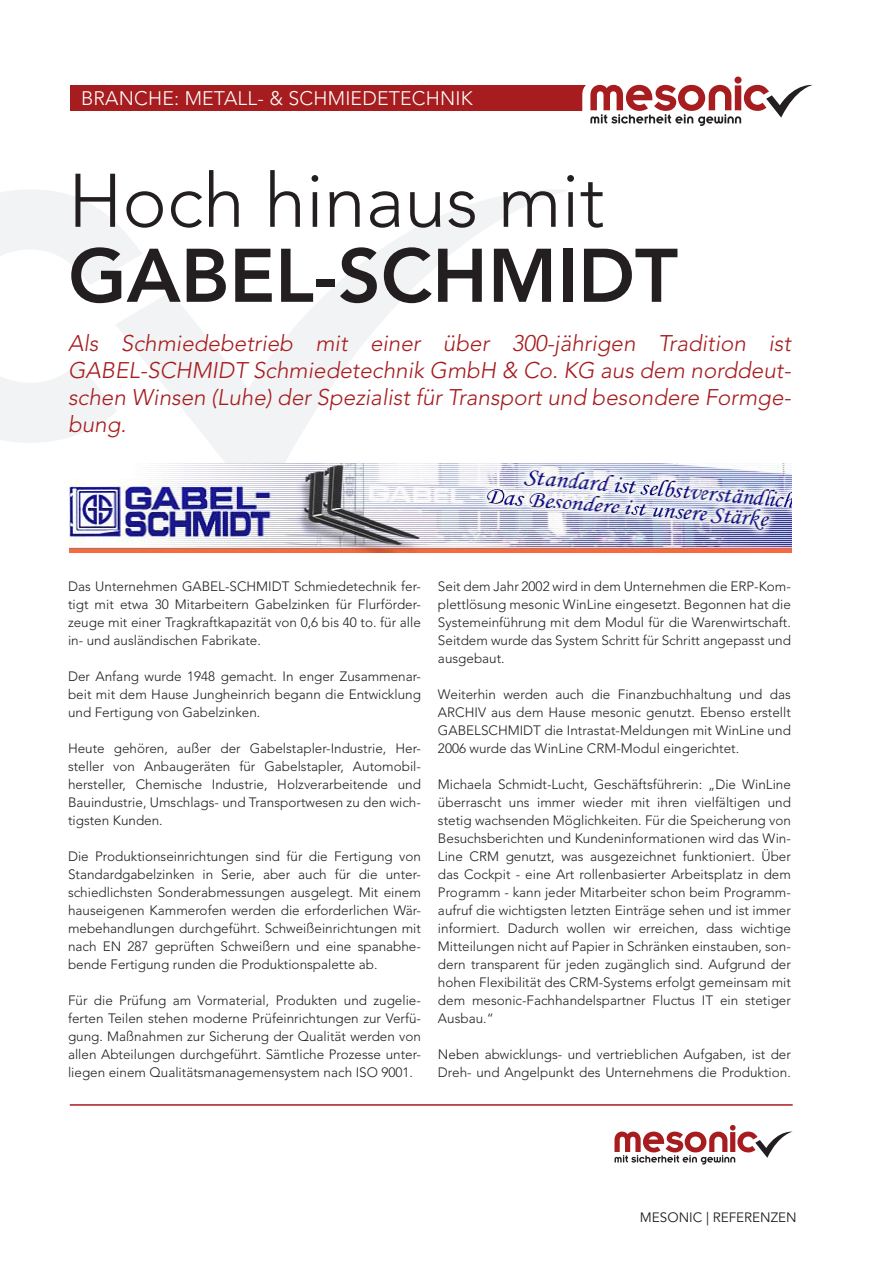
<style>
.page{position:relative;width:893px;height:1263px;background:#fff}
.page>*{position:absolute;margin:0;border:0;box-sizing:border-box;transform-origin:0 0}
.t1{font:300 75px/75px "Avenir LT Pro";color:#231f20}
.t2{font:italic 300 22.5px/27px "Avenir LT Pro";color:#a61c1f;text-align:justify}
.t3{font:300 19.5px "Avenir LT Pro";letter-spacing:.01em;color:#fff}
.t4{font:300 13.5px/18px "Avenir LT Pro";color:#231f20;text-align:justify}
.t5{font:13.5px "Avenir LT Pro";color:#231f20}
.s1{font-weight:800}
</style>
<div class="page">
<div style="left:70px;top:85px;width:517px;height:25px;background:#a61c1f"></div>
<svg style="left:582px;top:77px;width:231px;height:49px"></svg>
<svg style="left:143px;top:190px;width:441px;height:274px"></svg>
<svg style="left:0;top:190px;width:143px;height:253px"></svg>
<hr style="left:70px;top:1104px;width:723px;height:2px;background:#a61c1f">
<svg style="left:614px;top:1125px;width:179px;height:39px"></svg>
<img style="left:70px;top:464px;width:722px;height:89px">
<p class="t3" style="left:81px;top:87px;width:393px">BRANCHE: METALL- &amp; SCHMIEDETECHNIK</p>
<p class="t1" style="left:68px;top:164px;width:611px">Hoch hinaus mit<br><span class="s1">GABEL-SCHMIDT</span></p>
<p class="t2" style="left:68px;top:330px;width:724px">Als Schmiedebetrieb mit einer über 300-jährigen Tradition ist GABEL-SCHMIDT Schmiedetechnik GmbH &amp; Co. KG aus dem norddeut&shy;schen Winsen (Luhe) der Spezialist für Transport und besondere Formge&shy;bung.</p>
<p class="t4" style="left:68px;top:577px;width:354px">Das Unternehmen GABEL-SCHMIDT Schmiedetechnik fer&shy;tigt mit etwa 30 Mitarbeitern Gabelzinken für Flurförder&shy;zeuge mit einer Tragkraftkapazität von 0,6 bis 40 to. für alle in- und ausländischen Fabrikate.</p>
<p class="t4" style="left:68px;top:667px;width:354px">Der Anfang wurde 1948 gemacht. In enger Zusammenar&shy;beit mit dem Hause Jungheinrich begann die Entwicklung und Fertigung von Gabelzinken.</p>
<p class="t4" style="left:68px;top:739px;width:354px">Heute gehören, außer der Gabelstapler-Industrie, Her&shy;steller von Anbaugeräten für Gabelstapler, Automobil&shy;hersteller, Chemische Industrie, Holzverarbeitende und Bauindustrie, Umschlags- und Transportwesen zu den wich&shy;tigsten Kunden.</p>
<p class="t4" style="left:68px;top:847px;width:354px">Die Produktionseinrichtungen sind für die Fertigung von Standardgabelzinken in Serie, aber auch für die unter&shy;schiedlichsten Sonderabmessungen ausgelegt. Mit einem hauseigenen Kammerofen werden die erforderlichen Wär&shy;mebehandlungen durchgeführt. Schweißeinrichtungen mit nach EN 287 geprüften Schweißern und eine spanabhe&shy;bende Fertigung runden die Produktionspalette ab.</p>
<p class="t4" style="left:68px;top:991px;width:354px">Für die Prüfung am Vormaterial, Produkten und zugelie&shy;ferten Teilen stehen moderne Prüfeinrichtungen zur Verfü&shy;gung. Maßnahmen zur Sicherung der Qualität werden von allen Abteilungen durchgeführt. Sämtliche Prozesse unter&shy;liegen einem Qualitätsmanagemensystem nach ISO 9001.</p>
<p class="t4" style="left:438px;top:577px;width:354px">Seit dem Jahr 2002 wird in dem Unternehmen die ERP-Kom&shy;plettlösung mesonic WinLine eingesetzt. Begonnen hat die Systemeinführung mit dem Modul für die Warenwirtschaft.<br>Seitdem wurde das System Schritt für Schritt angepasst und ausgebaut.</p>
<p class="t4" style="left:438px;top:685px;width:354px">Weiterhin werden auch die Finanzbuchhaltung und das ARCHIV aus dem Hause mesonic genutzt. Ebenso erstellt GABELSCHMIDT die Intrastat-Meldungen mit WinLine und 2006 wurde das WinLine CRM-Modul eingerichtet.</p>
<p class="t4" style="left:438px;top:775px;width:354px">Michaela Schmidt-Lucht, Geschäftsführerin: „Die WinLine überrascht uns immer wieder mit ihren vielfältigen und stetig wachsenden Möglichkeiten. Für die Speicherung von Besuchsberichten und Kundeninformationen wird das Win-Line CRM genutzt, was ausgezeichnet funktioniert. Über das Cockpit - eine Art rollenbasierter Arbeitsplatz in dem Programm - kann jeder Mitarbeiter schon beim Programm&shy;aufruf die wichtigsten letzten Einträge sehen und ist immer informiert. Dadurch wollen wir erreichen, dass wichtige Mitteilungen nicht auf Papier in Schränken einstauben, son&shy;dern transparent für jeden zugänglich sind. Aufgrund der hohen Flexibilität des CRM-Systems erfolgt gemeinsam mit dem mesonic-Fachhandelspartner Fluctus IT ein stetiger Ausbau.“</p>
<p class="t4" style="left:438px;top:1045px;width:354px">Neben abwicklungs- und vertrieblichen Aufgaben, ist der<br>Dreh- und Angelpunkt des Unternehmens die Produktion.</p>
<p class="t5" style="left:640px;top:1209px;width:158px">MESONIC | REFERENZEN</p>
</div>
